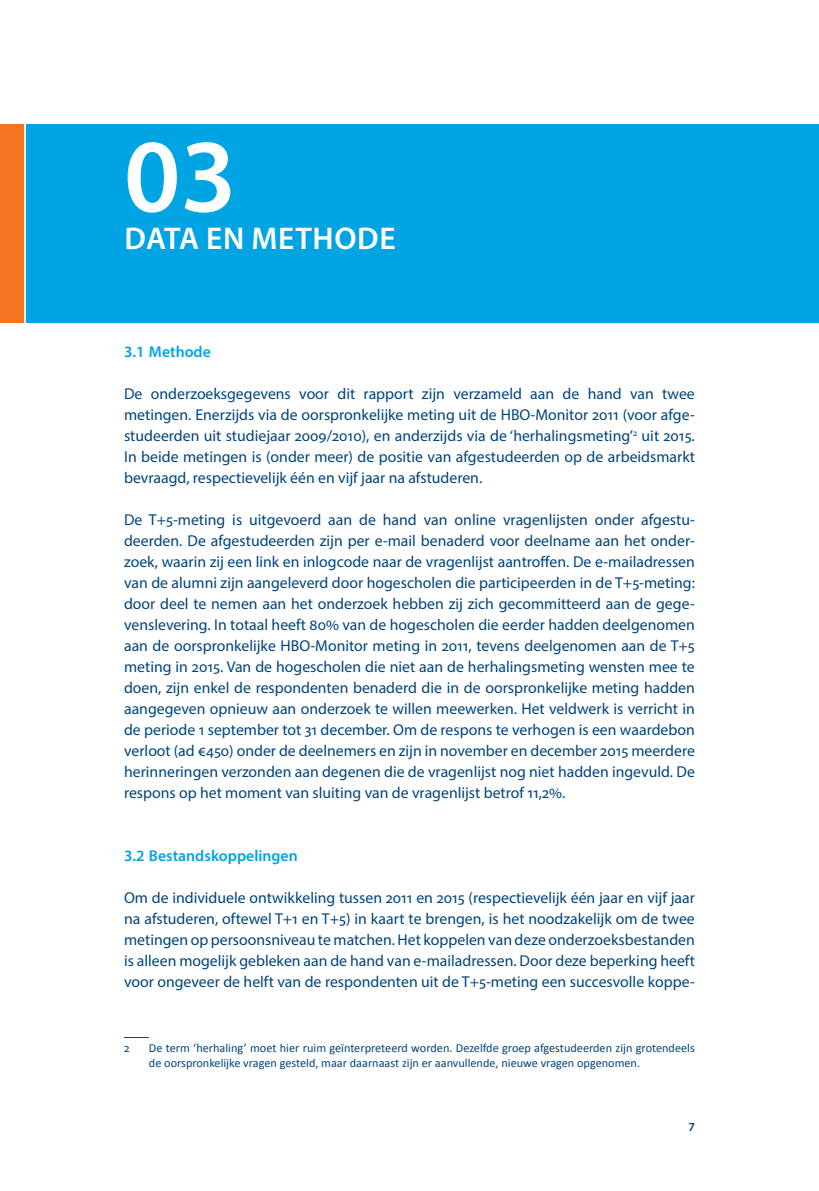
<style>
.page{position:relative;width:819px;height:1191px;background:#fff}
.page>*{position:absolute;margin:0;border:0;box-sizing:border-box;transform-origin:0 0}
.Hoofdstuknummer{font:600 105px "Myriad Pro";color:#fff}
.kop_1{font:600 31.5px "Myriad Pro";letter-spacing:.02em;color:#fff}
.bodytekst{font:15.75px/21px "Myriad Pro";color:#00447c;text-align:justify}
.kop_2{font:600 15.75px "Myriad Pro";color:#00a4e3}
.voetnoot{font:12.25px/14.7px "Calibri";color:#00447c}
.t1{font:600 12.25px "Myriad Pro";color:#00447c}
.voetnoot-2{font:12.25px "Myriad Pro";color:#00447c}
</style>
<div class="page">
<div style="left:0;top:124px;width:819px;height:199px;background:#00a4e3"></div>
<div style="left:0;top:124px;width:25px;height:199px;background:#f47421"></div>
<hr style="left:24px;top:120px;width:2px;height:267px;background:#fff">
<svg style="left:124px;top:1037px;width:25px;height:1px"></svg>
<p class="Hoofdstuknummer" style="left:124px;top:109px;width:114px">03</p>
<p class="kop_1" style="left:124px;top:219px;width:273px">DATA EN METHODE</p>
<p class="kop_2" style="left:124px;top:342px;width:88px">3.1 Methode</p>
<p class="bodytekst" style="left:124px;top:383px;width:572px">De onderzoeksgegevens voor dit rapport zijn verzameld aan de hand van twee metingen. Enerzijds via de oorspronkelijke meting uit de HBO-Monitor 2011 (voor afge&shy;studeerden uit studiejaar 2009/2010), en anderzijds via de ‘herhalingsmeting’<sup>2</sup> uit 2015.<br>In beide metingen is (onder meer) de positie van afgestudeerden op de arbeidsmarkt bevraagd, respectievelijk één en vijf jaar na afstuderen.</p>
<p class="bodytekst" style="left:124px;top:509px;width:572px">De T+5-meting is uitgevoerd aan de hand van online vragenlijsten onder afgestu&shy;deerden. De afgestudeerden zijn per e-mail benaderd voor deelname aan het onder&shy;zoek, waarin zij een link en inlogcode naar de vragenlijst aantroffen. De e-mailadressen van de alumni zijn aangeleverd door hogescholen die participeerden in de T+5-meting: door deel te nemen aan het onderzoek hebben zij zich gecommitteerd aan de gege&shy;venslevering. In totaal heeft 80% van de hogescholen die eerder hadden deelgenomen aan de oorspronkelijke HBO-Monitor meting in 2011, tevens deelgenomen aan de T+5 meting in 2015. Van de hogescholen die niet aan de herhalingsmeting wensten mee te doen, zijn enkel de respondenten benaderd die in de oorspronkelijke meting hadden aangegeven opnieuw aan onderzoek te willen meewerken. Het veldwerk is verricht in de periode 1 september tot 31 december. Om de respons te verhogen is een waardebon verloot (ad €450) onder de deelnemers en zijn in november en december 2015 meerdere herinneringen verzonden aan degenen die de vragenlijst nog niet hadden ingevuld. De respons op het moment van sluiting van de vragenlijst betrof 11,2%.</p>
<p class="kop_2" style="left:124px;top:846px;width:175px">3.2 Bestandskoppelingen</p>
<p class="bodytekst" style="left:124px;top:887px;width:572px">Om de individuele ontwikkeling tussen 2011 en 2015 (respectievelijk één jaar en vijf jaar na afstuderen, oftewel T+1 en T+5) in kaart te brengen, is het noodzakelijk om de twee metingen op persoonsniveau te matchen. Het koppelen van deze onderzoeksbestanden is alleen mogelijk gebleken aan de hand van e-mailadressen. Door deze beperking heeft voor ongeveer de helft van de respondenten uit de T+5-meting een succesvolle koppe-</p>
<p class="voetnoot-2" style="left:124px;top:1040px;width:7px">2</p>
<p class="voetnoot" style="left:149px;top:1040px;width:547px">De term ‘herhaling’ moet hier ruim geïnterpreteerd worden. Dezelfde groep afgestudeerden zijn grotendeels de oorspronkelijke vragen gesteld, maar daarnaast zijn er aanvullende, nieuwe vragen opgenomen.</p>
<p class="t1" style="left:688px;top:1119px;width:8px">7</p>
</div>
